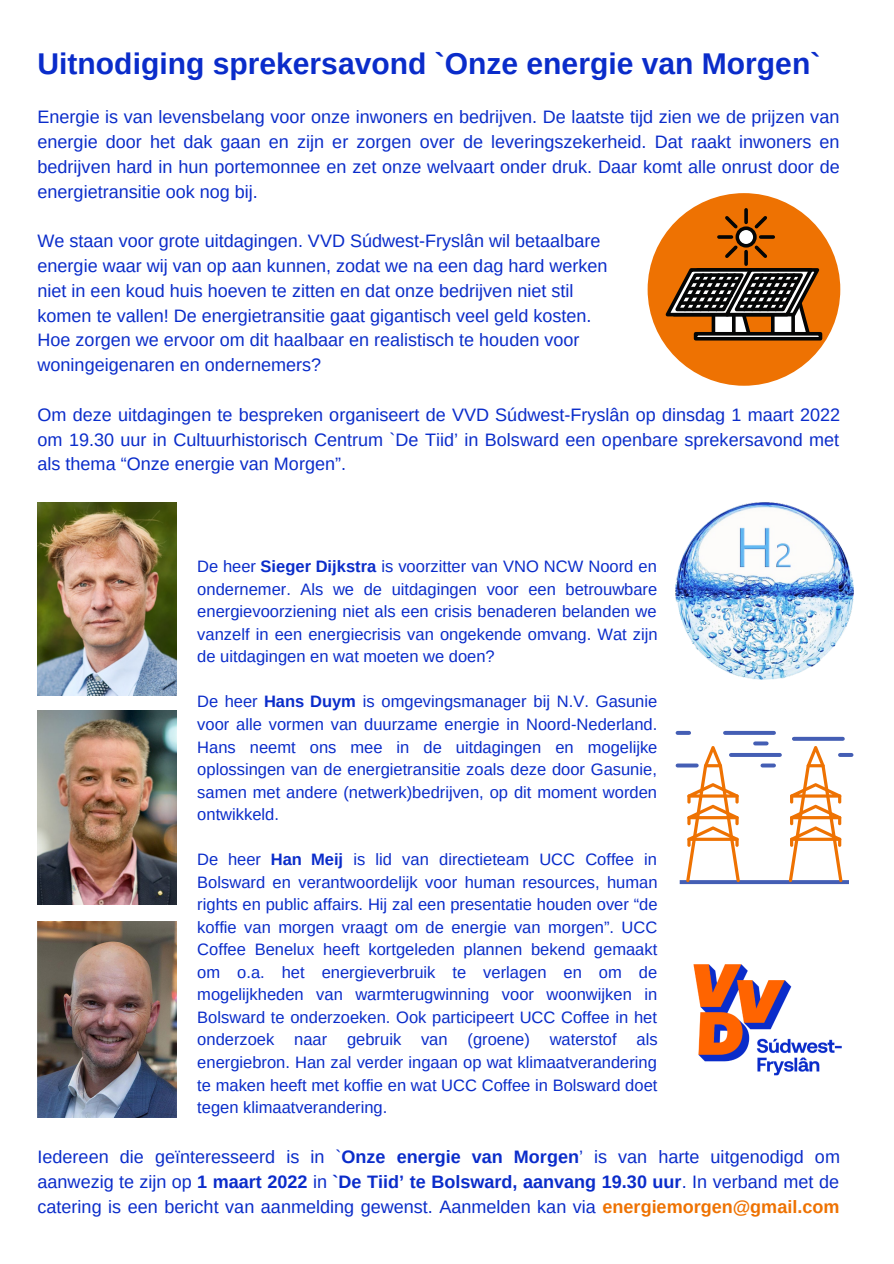
<style>
.page{position:relative;width:894px;height:1264px;background:#fff}
.page>*{position:absolute;margin:0;border:0;box-sizing:border-box;transform-origin:0 0}
.t1{font:700 30px "Arimo";color:#0a2cca}
.t2{font:18px/24.8px "Arimo";color:#0a2cca;text-align:justify}
.t3{font:16.5px/22.5px "Arimo";color:#0a2cca;text-align:justify}
.s1{font-weight:700}
.s2{font-weight:700;color:#ee7202}
</style>
<div class="page">
<div style="left:647px;top:193px;width:193px;height:193px;background:#ee7202;border-radius:50%"></div>
<div style="left:693px;top:332px;width:129px;height:8px;border:4px solid #040505"></div>
<div style="left:737px;top:228px;width:17px;height:18px;background:#fff;border-radius:50%"></div>
<div style="left:735px;top:226px;width:21px;height:21px;border:4px solid #040505;border-radius:50%"></div>
<svg style="left:760px;top:235px;width:13px;height:4px"></svg>
<svg style="left:718px;top:235px;width:13px;height:4px"></svg>
<svg style="left:725px;top:210px;width:42px;height:22px"></svg>
<svg style="left:665px;top:242px;width:158px;height:96px"></svg>
<img style="left:38px;top:921px;width:138px;height:196px">
<img style="left:38px;top:711px;width:138px;height:193px">
<img style="left:38px;top:502px;width:138px;height:193px">
<img style="left:693px;top:964px;width:149px;height:112px">
<img style="left:675px;top:502px;width:178px;height:177px">
<svg style="left:677px;top:763px;width:9px;height:4px"></svg>
<svg style="left:762px;top:763px;width:11px;height:4px"></svg>
<hr style="left:730px;top:753px;width:49px;height:4px;background:#445eb4">
<hr style="left:839px;top:753px;width:12px;height:4px;background:#445eb4">
<svg style="left:793px;top:736px;width:49px;height:4px"></svg>
<svg style="left:755px;top:741px;width:11px;height:4px"></svg>
<svg style="left:724px;top:731px;width:49px;height:4px"></svg>
<svg style="left:677px;top:731px;width:12px;height:4px"></svg>
<hr style="left:679px;top:880px;width:169px;height:4px;background:#445eb4">
<svg style="left:686px;top:746px;width:53px;height:136px"></svg>
<svg style="left:788px;top:746px;width:54px;height:136px"></svg>
<p class="t1" style="left:38px;top:47px;width:784px">Uitnodiging sprekersavond `Onze energie van Morgen`</p>
<p class="t2" style="left:38px;top:105px;width:803px">Energie is van levensbelang voor onze inwoners en bedrijven. De laatste tijd zien we de prijzen van energie door het dak gaan en zijn er zorgen over de leveringszekerheid. Dat raakt inwoners en bedrijven hard in hun portemonnee en zet onze welvaart onder druk. Daar komt alle onrust door de energietransitie ook nog bij.</p>
<p class="t2" style="left:38px;top:229px;width:564px">We staan voor grote uitdagingen. VVD Súdwest-Fryslân wil betaalbare</p>
<p class="t2" style="left:38px;top:253px;width:571px">energie waar wij van op aan kunnen, zodat we na een dag hard werken</p>
<p class="t2" style="left:38px;top:278px;width:537px">niet in een koud huis hoeven te zitten en dat onze bedrijven niet stil</p>
<p class="t2" style="left:38px;top:303px;width:555px">komen te vallen! De energietransitie gaat gigantisch veel geld kosten.</p>
<p class="t2" style="left:38px;top:328px;width:543px">Hoe zorgen we ervoor om dit haalbaar en realistisch te houden voor</p>
<p class="t2" style="left:38px;top:352px;width:285px">woningeigenaren en ondernemers?</p>
<p class="t2" style="left:38px;top:402px;width:803px">Om deze uitdagingen te bespreken organiseert de VVD Súdwest-Fryslân op dinsdag 1 maart 2022 om 19.30 uur in Cultuurhistorisch Centrum `De Tiid’ in Bolsward een openbare sprekersavond met als thema “Onze energie van Morgen”.</p>
<p class="t3" style="left:197px;top:555px;width:462px">De heer <span class="s1">Sieger Dijkstra</span> is voorzitter van VNO NCW Noord en ondernemer. Als we de uitdagingen voor een betrouwbare energievoorziening niet als een crisis benaderen belanden we vanzelf in een energiecrisis van ongekende omvang. Wat zijn de uitdagingen en wat moeten we doen?</p>
<p class="t3" style="left:197px;top:690px;width:461px">De heer <span class="s1">Hans Duym</span> is omgevingsmanager bij N.V. Gasunie voor alle vormen van duurzame energie in Noord-Nederland.<br>Hans neemt ons mee in de uitdagingen en mogelijke oplossingen van de energietransitie zoals deze door Gasunie, samen met andere (netwerk)bedrijven, op dit moment worden ontwikkeld.</p>
<p class="t3" style="left:197px;top:848px;width:461px">De heer <span class="s1">Han Meij</span> is lid van directieteam UCC Coffee in Bolsward en verantwoordelijk voor human resources, human rights en public affairs. Hij zal een presentatie houden over “de koffie van morgen vraagt om de energie van morgen”. UCC Coffee Benelux heeft kortgeleden plannen bekend gemaakt om o.a. het energieverbruik te verlagen en om de mogelijkheden van warmterugwinning voor woonwijken in Bolsward te onderzoeken. Ook participeert UCC Coffee in het onderzoek naar gebruik van (groene) waterstof als energiebron. Han zal verder ingaan op wat klimaatverandering te maken heeft met koffie en wat UCC Coffee in Bolsward doet tegen klimaatverandering.</p>
<p class="t2" style="left:38px;top:1144px;width:803px">Iedereen die geïnteresseerd is in `<span class="s1">Onze energie van Morgen</span>’ is van harte uitgenodigd om aanwezig te zijn op <span class="s1">1 maart 2022</span> in <span class="s1">`De Tiid’ te Bolsward, aanvang 19.30 uur</span>. In verband met de catering is een bericht van aanmelding gewenst. Aanmelden kan via <span class="s2">energiemorgen@gmail.com</span></p>
</div>
